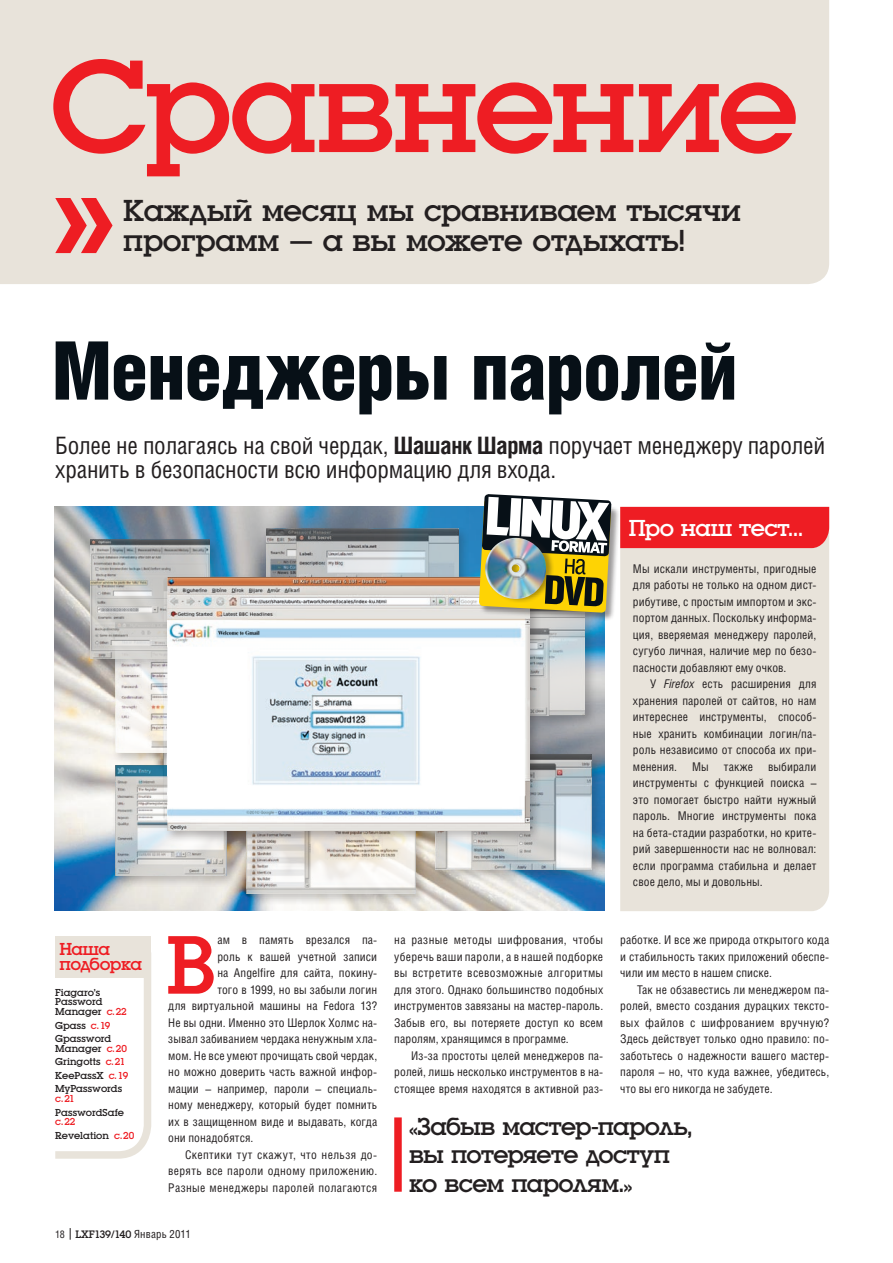
<style>
.page{position:relative;width:893px;height:1263px;background:#fff}
.page>*{position:absolute;margin:0;border:0;box-sizing:border-box;transform-origin:0 0}
.t1{font:136.5px "Luga";letter-spacing:-.025em;color:#ee1d23}
.Text_Drop3{font:85.95px "Luga";color:#ee1d23}
.Head{font:900 81px "Helios Cond";letter-spacing:-.025em;color:#071017}
.Top_Begin{font:31.5px/30px "Luga";letter-spacing:-.01em;color:#231f20}
.Quote{font:25.5px/28.5px "Luga";letter-spacing:-.025em;color:#231f20}
.Lead{font:24px/24px "Helios Cond";letter-spacing:-.01em;color:#231f20}
.Box_Title_Large{font:24px "Luga";letter-spacing:-.02em;color:#fff}
.Box_Title{font:18px/15px "Luga";letter-spacing:-.035em;color:#ee1d23}
.Text_Indent{font:12px/16.5px "Helios Cond";letter-spacing:.01em;color:#231f20;text-align:justify}
.Text_Drop3-2{font:12px "Helios Cond";letter-spacing:.01em;color:#231f20}
.Text_1st{font:12px/16.5px "Helios Cond";letter-spacing:.01em;color:#231f20;text-align:justify}
.t2{font:11.25px "Luga";letter-spacing:-.015em;color:#231f20}
.Roundup_Our_Choise{font:10.5px/9.8px "Luga";color:#231f20}
.s1{font-weight:700}
.s2{font-style:italic}
.s3{color:#ee1d23}
.s4{font-family:"Helios Cond";font-size:10.5px}
.s5{font-family:"Helios Cond"}
</style>
<div class="page">
<svg style="left:70px;top:1228px;width:1px;height:12px"></svg>
<div style="left:0;top:0;width:829px;height:284px;background:#e8e3da"></div>
<div style="left:620px;top:548px;width:209px;height:363px;background:#e8e3da"></div>
<div style="left:620px;top:507px;width:209px;height:41px;background:#ee1d23"></div>
<img style="left:54px;top:507px;width:550px;height:404px">
<div style="left:111px;top:761px;width:128px;height:127px;background:#231f20;opacity:.3"></div>
<img style="left:115px;top:765px;width:111px;height:110px">
<div style="left:242px;top:776px;width:185px;height:130px;background:#231f20;opacity:.3"></div>
<img style="left:246px;top:843px;width:169px;height:51px">
<div style="left:431px;top:750px;width:173px;height:132px;background:#231f20;opacity:.3"></div>
<img style="left:435px;top:754px;width:157px;height:116px">
<div style="left:262px;top:525px;width:208px;height:143px;background:#231f20;opacity:.3"></div>
<img style="left:266px;top:529px;width:192px;height:44px">
<div style="left:111px;top:618px;width:160px;height:147px;background:#231f20;opacity:.3"></div>
<img style="left:115px;top:671px;width:48px;height:81px">
<div style="left:87px;top:536px;width:135px;height:135px;background:#231f20;opacity:.3"></div>
<img style="left:91px;top:540px;width:119px;height:119px">
<div style="left:399px;top:602px;width:198px;height:126px;background:#231f20;opacity:.3"></div>
<img style="left:541px;top:621px;width:44px;height:94px">
<div style="left:163px;top:573px;width:378px;height:270px;background:#231f20;opacity:.3"></div>
<img style="left:167px;top:577px;width:362px;height:253px">
<div style="left:479px;top:499px;width:141px;height:122px;background:#231f20;opacity:.45"></div>
<img style="left:479px;top:494px;width:132px;height:119px">
<svg style="left:55px;top:198px;width:58px;height:55px;background:#eb7978"></svg>
<div style="left:394px;top:1117px;width:8px;height:75px;background:#ee1d23"></div>
<svg style="left:55px;top:977px;width:96px;height:182px"></svg>
<div style="left:55px;top:936px;width:96px;height:41px;background:#e8e3da"></div>
<p class="t1" style="left:50px;top:41px;width:750px">Сравнение</p>
<p class="Top_Begin" style="left:123px;top:196px;width:619px">Каждый месяц мы сравниваем тысячи программ – а вы можете отдыхать!</p>
<p class="Head" style="left:52px;top:324px;width:688px">Менеджеры паролей</p>
<p class="Lead" style="left:55px;top:433px;width:771px">Более не полагаясь на свой чердак, <span class="s1">Шашанк Шарма</span> поручает менеджеру паролей хранить в безопасности всю информацию для входа.</p>
<p class="Box_Title_Large" style="left:629px;top:516px;width:176px">Про наш тест…</p>
<p class="Text_1st" style="left:633px;top:560px;width:185px">Мы искали инструменты, пригодные для работы не только на одном дист&shy;рибутиве, с простым импортом и экс&shy;портом данных. Поскольку информа&shy;ция, вверяемая менеджеру паролей, сугубо личная, наличие мер по безо&shy;пасности добавляют ему очков.</p>
<p class="Text_Indent" style="left:633px;top:676px;width:185px;text-indent:17px">У <span class="s2">Firefox</span> есть расширения для хранения паролей от сайтов, но нам интереснее инструменты, способ&shy;ные хранить комбинации логин/па&shy;роль независимо от способа их при&shy;менения.</p>
<p class="Text_Indent" style="left:633px;top:758px;width:185px;text-indent:135px">выбирали инструменты с функцией поиска – это помогает быстро найти нужный пароль. Многие инструменты пока на бета-стадии разработки, но крите&shy;рий завершенности нас не волновал: если программа стабильна и делает свое дело, мы и довольны.</p>
<p class="Text_Indent" style="left:692px;top:758px;width:18px">Мы</p>
<p class="Text_Indent" style="left:724px;top:758px;width:31px">также</p>
<p class="Box_Title" style="left:60px;top:942px;width:84px">Наша подборка</p>
<p class="Roundup_Our_Choise" style="left:55px;top:987px;width:73px">Fiagaro’s<br>Password<br>Manager <span class="s3">c.22</span></p>
<p class="Roundup_Our_Choise" style="left:55px;top:1020px;width:57px">Gpass <span class="s3">c.19</span></p>
<p class="Roundup_Our_Choise" style="left:55px;top:1034px;width:73px">Gpassword<br>Manager <span class="s3">c.20</span></p>
<p class="Roundup_Our_Choise" style="left:55px;top:1057px;width:71px">Gringotts <span class="s3">c.21</span></p>
<p class="Roundup_Our_Choise" style="left:55px;top:1071px;width:74px">KeePassX <span class="s3">c.19</span></p>
<p class="Roundup_Our_Choise" style="left:55px;top:1084px;width:68px">MyPasswords <span class="s3">c.21</span></p>
<p class="Roundup_Our_Choise" style="left:55px;top:1107px;width:70px">PasswordSafe <span class="s3">c.22</span></p>
<p class="Roundup_Our_Choise" style="left:55px;top:1131px;width:81px">Revelation <span class="s3">c.20</span></p>
<p class="Text_Drop3" style="left:166px;top:924px;width:51px">В</p>
<p class="Text_Drop3-2" style="left:217px;top:933px;width:160px">ам в память врезался па-</p>
<p class="Text_Drop3-2" style="left:217px;top:949px;width:161px">роль к вашей учетной записи</p>
<p class="Text_Drop3-2" style="left:217px;top:966px;width:160px">на Angelfire для сайта, покину-</p>
<p class="Text_Drop3-2" style="left:217px;top:982px;width:161px">того в 1999, но вы забыли логин</p>
<p class="Text_Drop3-2" style="left:168px;top:999px;width:210px">для виртуальной машины на Fedora 13?</p>
<p class="Text_Drop3-2" style="left:168px;top:1015px;width:209px">Не вы одни. Именно это Шерлок Холмс на-</p>
<p class="Text_Drop3-2" style="left:168px;top:1032px;width:209px">зывал забиванием чердака ненужным хла-</p>
<p class="Text_Drop3-2" style="left:168px;top:1048px;width:210px">мом. Не все умеют прочищать свой чердак,</p>
<p class="Text_Drop3-2" style="left:168px;top:1065px;width:209px">но можно доверить часть важной инфор-</p>
<p class="Text_Drop3-2" style="left:168px;top:1081px;width:209px">мации – например, пароли – специаль-</p>
<p class="Text_Drop3-2" style="left:168px;top:1098px;width:210px">ному менеджеру, который будет помнить</p>
<p class="Text_Drop3-2" style="left:168px;top:1114px;width:210px">их в защищенном виде и выдавать, когда</p>
<p class="Text_Drop3-2" style="left:168px;top:1131px;width:87px">они понадобятся.</p>
<p class="Text_Indent" style="left:168px;top:1146px;width:210px;text-indent:17px">Скептики тут скажут, что нельзя до&shy;верять все пароли одному приложению.<br>Разные менеджеры паролей полагаются</p>
<p class="t2" style="left:55px;top:1229px;width:137px"><span class="s4">18</span> LXF139/140 <span class="s5">Январь 2011</span></p>
<p class="Text_Indent" style="left:394px;top:931px;width:210px">на разные методы шифрования, чтобы уберечь ваши пароли, а в нашей подборке вы встретите всевозможные алгоритмы для этого. Однако большинство подобных инструментов завязаны на мастер-пароль.<br>Забыв его, вы потеряете доступ ко всем паролям, хранящимся в программе.</p>
<p class="Text_Indent" style="left:394px;top:1047px;width:209px;text-indent:17px">Из-за простоты целей менеджеров па&shy;ролей, лишь несколько инструментов в на&shy;стоящее время находятся в активной раз-</p>
<p class="Text_Indent" style="left:620px;top:931px;width:210px">работке. И все же природа открытого кода и стабильность таких приложений обеспе&shy;чили им место в нашем списке.</p>
<p class="Text_Indent" style="left:620px;top:981px;width:210px;text-indent:17px">Так не обзавестись ли менеджером па&shy;ролей, вместо создания дурацких тексто&shy;вых файлов с шифрованием вручную?<br>Здесь действует только одно правило: по&shy;заботьтесь о надежности вашего мастер&shy;пароля – но, что куда важнее, убедитесь, что вы его никогда не забудете.</p>
<p class="Quote" style="left:409px;top:1112px;width:285px">«Забыв мастер-пароль, вы потеряете доступ ко всем паролям.»</p>
</div>
